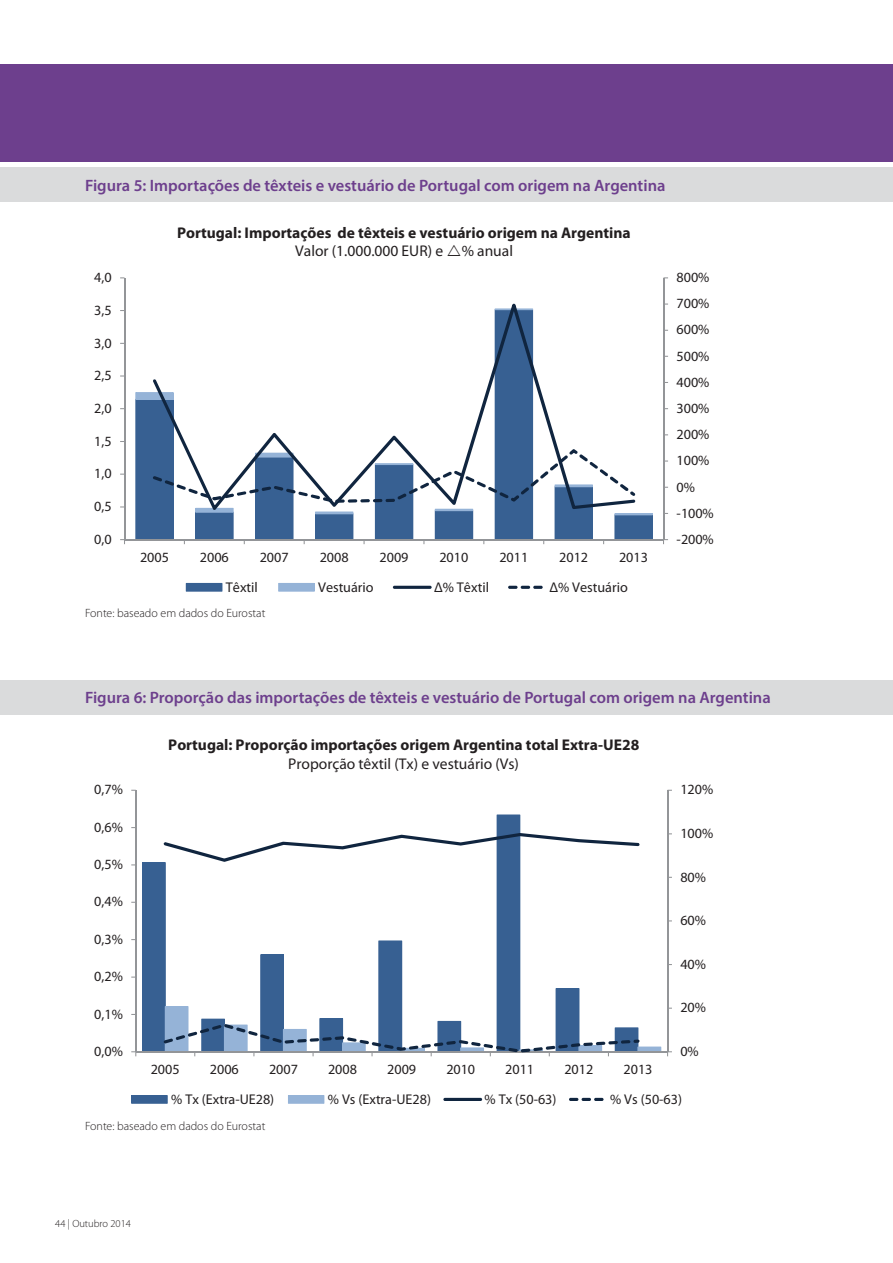
<style>
.page{position:relative;width:893px;height:1263px;background:#fff}
.page>*{position:absolute;margin:0;border:0;box-sizing:border-box;transform-origin:0 0}
.t1{font:600 16.5px "Myriad Pro";color:#6d3f8d}
.t2{font:700 15.6px "Myriad Pro";color:#231f20}
.t3{font:15.6px "Myriad Pro";color:#231f20}
.t4{font:14.1px "Myriad Pro";color:#231f20}
.t5{font:300 12px "Myriad Pro";color:#231f20}
.t6{font:300 10.5px "Myriad Pro";color:#231f20}
</style>
<div class="page">
<div style="left:0;top:64px;width:893px;height:98px;background:#6d3f8d"></div>
<div style="left:0;top:168px;width:893px;height:34px;background:#dadbdc"></div>
<div style="left:0;top:680px;width:893px;height:34px;background:#dadbdc"></div>
<hr style="left:663px;top:278px;width:1px;height:262px;background:#939598">
<hr style="left:124px;top:278px;width:1px;height:262px;background:#939598">
<hr style="left:124px;top:539px;width:539px;height:1px;background:#939598">
<svg style="left:120px;top:539px;width:5px;height:5px"></svg>
<svg style="left:663px;top:539px;width:5px;height:5px"></svg>
<svg style="left:135px;top:308px;width:518px;height:236px"></svg>
<svg style="left:186px;top:583px;width:36px;height:9px"></svg>
<svg style="left:278px;top:583px;width:37px;height:9px"></svg>
<hr style="left:393px;top:586px;width:39px;height:3px;background:#10253f;border-radius:2px">
<svg style="left:508px;top:586px;width:35px;height:3px"></svg>
<hr style="left:667px;top:790px;width:1px;height:262px;background:#939598">
<hr style="left:135px;top:790px;width:1px;height:262px;background:#939598">
<hr style="left:136px;top:1051px;width:532px;height:1px;background:#939598">
<svg style="left:131px;top:1051px;width:5px;height:5px"></svg>
<svg style="left:667px;top:1051px;width:5px;height:5px"></svg>
<svg style="left:142px;top:814px;width:519px;height:242px"></svg>
<svg style="left:131px;top:1095px;width:37px;height:9px"></svg>
<svg style="left:288px;top:1095px;width:36px;height:9px"></svg>
<hr style="left:443px;top:1098px;width:39px;height:3px;background:#10253f;border-radius:2px">
<svg style="left:569px;top:1098px;width:35px;height:3px"></svg>
<p class="t1" style="left:85px;top:175px;width:582px">Figura 5: Importações de têxteis e vestuário de Portugal com origem na Argentina</p>
<p class="t4" style="left:94px;top:269px;width:19px">4,0</p>
<p class="t4" style="left:94px;top:301px;width:19px">3,5</p>
<p class="t4" style="left:94px;top:334px;width:19px">3,0</p>
<p class="t4" style="left:94px;top:367px;width:19px">2,5</p>
<p class="t4" style="left:94px;top:400px;width:19px">2,0</p>
<p class="t4" style="left:94px;top:432px;width:19px">1,5</p>
<p class="t4" style="left:94px;top:465px;width:19px">1,0</p>
<p class="t4" style="left:94px;top:498px;width:19px">0,5</p>
<p class="t4" style="left:94px;top:530px;width:19px">0,0</p>
<p class="t2" style="left:177px;top:222px;width:455px">Portugal: Importações de têxteis e vestuário origem na Argentina</p>
<p class="t3" style="left:295px;top:242px;width:219px">Valor (1.000.000 EUR) e % anual</p>
<p class="t4" style="left:140px;top:548px;width:30px">2005</p>
<p class="t4" style="left:200px;top:548px;width:30px">2006</p>
<p class="t4" style="left:260px;top:548px;width:30px">2007</p>
<p class="t4" style="left:320px;top:548px;width:30px">2008</p>
<p class="t4" style="left:380px;top:548px;width:30px">2009</p>
<p class="t4" style="left:439px;top:548px;width:30px">2010</p>
<p class="t4" style="left:499px;top:548px;width:30px">2011</p>
<p class="t4" style="left:559px;top:548px;width:30px">2012</p>
<p class="t4" style="left:619px;top:548px;width:30px">2013</p>
<p class="t4" style="left:226px;top:578px;width:33px">Têxtil</p>
<p class="t4" style="left:318px;top:578px;width:57px">Vestuário</p>
<p class="t4" style="left:434px;top:578px;width:57px">Δ% Têxtil</p>
<p class="t4" style="left:549px;top:578px;width:80px">Δ% Vestuário</p>
<p class="t5" style="left:85px;top:606px;width:182px">Fonte: baseado em dados do Eurostat</p>
<p class="t4" style="left:677px;top:269px;width:34px">800%</p>
<p class="t4" style="left:677px;top:295px;width:34px">700%</p>
<p class="t4" style="left:677px;top:321px;width:34px">600%</p>
<p class="t4" style="left:677px;top:347px;width:34px">500%</p>
<p class="t4" style="left:677px;top:373px;width:34px">400%</p>
<p class="t4" style="left:677px;top:400px;width:34px">300%</p>
<p class="t4" style="left:677px;top:426px;width:34px">200%</p>
<p class="t4" style="left:677px;top:452px;width:34px">100%</p>
<p class="t4" style="left:677px;top:478px;width:20px">0%</p>
<p class="t4" style="left:677px;top:504px;width:39px">-100%</p>
<p class="t4" style="left:677px;top:530px;width:39px">-200%</p>
<p class="t1" style="left:85px;top:687px;width:687px">Figura 6: Proporção das importações de têxteis e vestuário de Portugal com origem na Argentina</p>
<p class="t4" style="left:94px;top:781px;width:30px">0,7%</p>
<p class="t4" style="left:94px;top:818px;width:30px">0,6%</p>
<p class="t4" style="left:94px;top:856px;width:30px">0,5%</p>
<p class="t4" style="left:94px;top:893px;width:30px">0,4%</p>
<p class="t4" style="left:94px;top:930px;width:30px">0,3%</p>
<p class="t4" style="left:94px;top:968px;width:30px">0,2%</p>
<p class="t4" style="left:94px;top:1005px;width:30px">0,1%</p>
<p class="t4" style="left:94px;top:1042px;width:30px">0,0%</p>
<p class="t2" style="left:168px;top:734px;width:473px">Portugal: Proporção importações origem Argentina total Extra-UE28</p>
<p class="t3" style="left:288px;top:754px;width:232px">Proporção têxtil (Tx) e vestuário (Vs)</p>
<p class="t4" style="left:151px;top:1061px;width:30px">2005</p>
<p class="t4" style="left:210px;top:1061px;width:30px">2006</p>
<p class="t4" style="left:269px;top:1061px;width:30px">2007</p>
<p class="t4" style="left:328px;top:1061px;width:30px">2008</p>
<p class="t4" style="left:387px;top:1061px;width:30px">2009</p>
<p class="t4" style="left:446px;top:1061px;width:30px">2010</p>
<p class="t4" style="left:505px;top:1061px;width:30px">2011</p>
<p class="t4" style="left:564px;top:1061px;width:30px">2012</p>
<p class="t4" style="left:624px;top:1061px;width:30px">2013</p>
<p class="t4" style="left:680px;top:781px;width:34px">120%</p>
<p class="t4" style="left:680px;top:825px;width:34px">100%</p>
<p class="t4" style="left:680px;top:868px;width:27px">80%</p>
<p class="t4" style="left:680px;top:912px;width:27px">60%</p>
<p class="t4" style="left:680px;top:955px;width:27px">40%</p>
<p class="t4" style="left:680px;top:999px;width:27px">20%</p>
<p class="t4" style="left:680px;top:1042px;width:20px">0%</p>
<p class="t4" style="left:171px;top:1090px;width:105px">% Tx (Extra-UE28)</p>
<p class="t4" style="left:328px;top:1090px;width:105px">% Vs (Extra-UE28)</p>
<p class="t4" style="left:485px;top:1090px;width:74px">% Tx (50-63)</p>
<p class="t4" style="left:610px;top:1090px;width:73px">% Vs (50-63)</p>
<p class="t5" style="left:85px;top:1119px;width:182px">Fonte: baseado em dados do Eurostat</p>
<p class="t6" style="left:55px;top:1218px;width:77px">44 | Outubro 2014</p>
</div>
